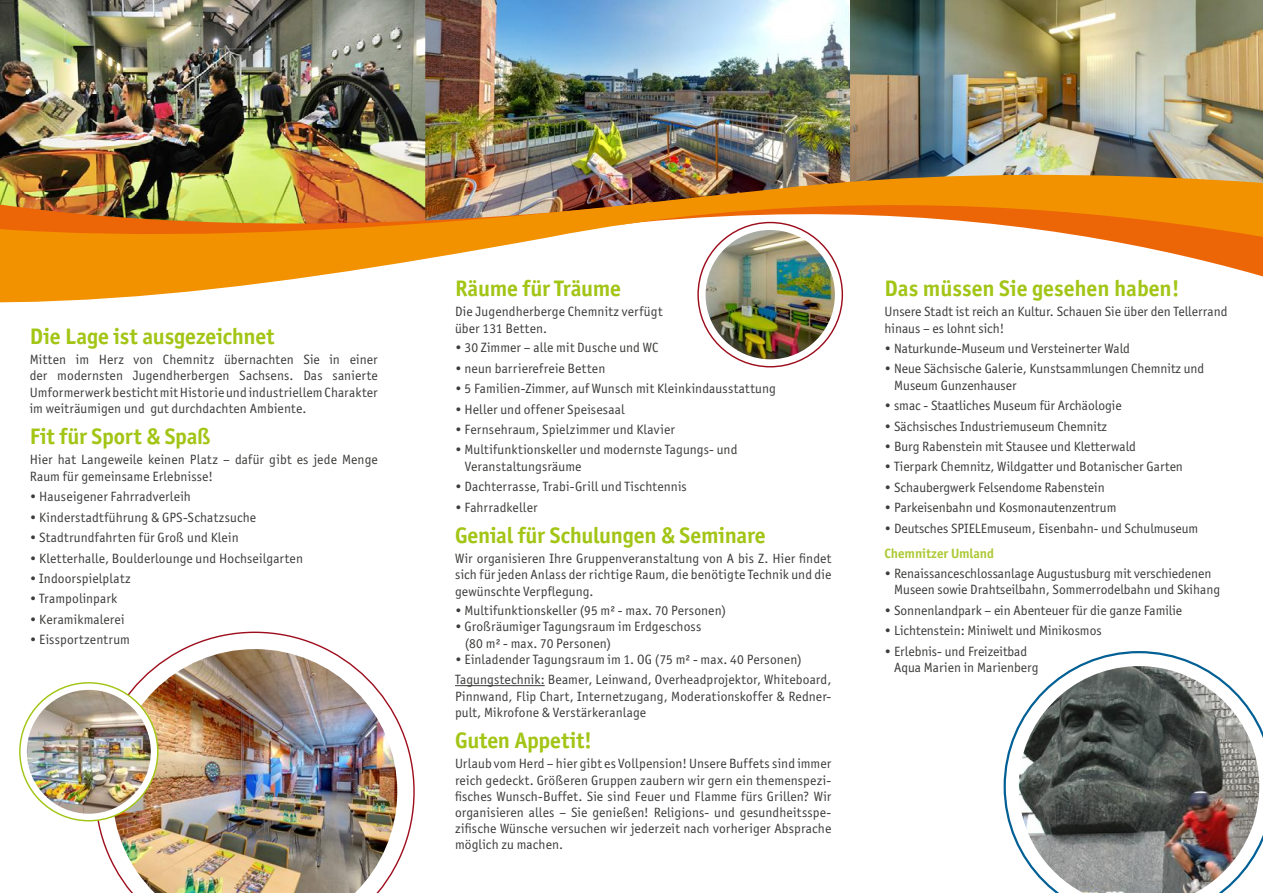
<style>
.page{position:relative;width:1263px;height:893px;background:#fff}
.page>*{position:absolute;margin:0;border:0;box-sizing:border-box;transform-origin:0 0}
.t1{font:700 22.5px "Officina Sans ITC Std";letter-spacing:-.005em;color:#a2c516}
.t2{font:13.5px/16.2px "Officina Sans ITC Std";letter-spacing:.005em;color:#3c3c3b}
.t3{font:700 13.5px "Officina Sans ITC Std";color:#adca37}
</style>
<div class="page">
<svg style="left:95px;top:632px;width:320px;height:233px"></svg>
<img style="left:112px;top:649px;width:285px;height:244px">
<svg style="left:20px;top:683px;width:138px;height:138px"></svg>
<img style="left:27px;top:690px;width:124px;height:124px;border-radius:62px">
<svg style="left:1003px;top:651px;width:260px;height:198px"></svg>
<img style="left:1019px;top:666px;width:240px;height:227px">
<hr style="left:455px;top:685px;width:90px;height:1px;background:#3c3c3b">
<img style="left:850px;top:0;width:413px;height:13px">
<img style="left:0;top:0;width:706px;height:13px">
<img style="left:0;top:13px;width:1263px;height:355px">
<h1 class="t1" style="left:30px;top:322px;width:246px">Die Lage ist ausgezeichnet</h1>
<p class="t2" style="left:30px;top:351px;width:349px;text-align:justify">Mitten im Herz von Chemnitz übernachten Sie in einer der modernsten Jugendherbergen Sachsens. Das sanierte Umformerwerk besticht mit Historie und industriellem Charakter im weiträumigen und gut durchdachten Ambiente.</p>
<h1 class="t1" style="left:30px;top:422px;width:182px">Fit für Sport &amp; Spaß</h1>
<p class="t2" style="left:30px;top:452px;width:350px">Hier hat Langeweile keinen Platz – dafür gibt es jede Menge<br>Raum für gemeinsame Erlebnisse!</p>
<p class="t2" style="left:30px;top:488px;width:163px">• Hauseigener Fahrradverleih</p>
<p class="t2" style="left:30px;top:509px;width:228px">• Kinderstadtführung &amp; GPS-Schatzsuche</p>
<p class="t2" style="left:30px;top:529px;width:210px">• Stadtrundfahrten für Groß und Klein</p>
<p class="t2" style="left:30px;top:550px;width:275px">• Kletterhalle, Boulderlounge und Hochseilgarten</p>
<p class="t2" style="left:30px;top:570px;width:102px">• Indoorspielplatz</p>
<p class="t2" style="left:30px;top:591px;width:89px">• Trampolinpark</p>
<p class="t2" style="left:30px;top:611px;width:96px">• Keramikmalerei</p>
<p class="t2" style="left:30px;top:632px;width:102px">• Eissportzentrum</p>
<h1 class="t1" style="left:455px;top:274px;width:167px">Räume für Träume</h1>
<p class="t2" style="left:455px;top:304px;width:209px">Die Jugendherberge Chemnitz verfügt über 131 Betten.</p>
<p class="t2" style="left:455px;top:339px;width:205px">• 30 Zimmer – alle mit Dusche und WC</p>
<p class="t2" style="left:455px;top:360px;width:152px">• neun barrierefreie Betten</p>
<p class="t2" style="left:455px;top:380px;width:322px">• 5 Familien-Zimmer, auf Wunsch mit Kleinkindausstattung</p>
<p class="t2" style="left:455px;top:401px;width:171px">• Heller und offener Speisesaal</p>
<p class="t2" style="left:455px;top:421px;width:221px">• Fernsehraum, Spielzimmer und Klavier</p>
<p class="t2" style="left:465px;top:442px;width:274px;text-indent:-10px">• Multifunktionskeller und modernste Tagungs- und<br>Veranstaltungsräume</p>
<p class="t2" style="left:455px;top:478px;width:233px">• Dachterrasse, Trabi-Grill und Tischtennis</p>
<p class="t2" style="left:455px;top:499px;width:84px">• Fahrradkeller</p>
<h1 class="t1" style="left:455px;top:521px;width:312px">Genial für Schulungen &amp; Seminare</h1>
<p class="t2" style="left:455px;top:550px;width:378px;text-align:justify">Wir organisieren Ihre Gruppenveranstaltung von A bis Z. Hier findet sich für jeden Anlass der richtige Raum, die benötigte Technik und die gewünschte Verpflegung.</p>
<p class="t2" style="left:455px;top:602px;width:272px">• Multifunktionskeller (95 m² - max. 70 Personen)</p>
<p class="t2" style="left:465px;top:619px;width:238px;text-indent:-10px">• Großräumiger Tagungsraum im Erdgeschoss (80 m² - max. 70 Personen)</p>
<p class="t2" style="left:455px;top:649px;width:378px;line-height:20.4px">• Einladender Tagungsraum im 1. OG (75 m² - max. 40 Personen)<br>Tagungstechnik: Beamer, Leinwand, Overheadprojektor, Whiteboard,</p>
<p class="t2" style="left:455px;top:688px;width:378px">Pinnwand, Flip Chart, Internetzugang, Moderationskoffer &amp; Redner&shy;pult, Mikrofone &amp; Verstärkeranlage</p>
<h1 class="t1" style="left:455px;top:726px;width:139px">Guten Appetit!</h1>
<p class="t2" style="left:455px;top:756px;width:378px;text-align:justify">Urlaub vom Herd – hier gibt es Vollpension! Unsere Buffets sind immer reich gedeckt. Größeren Gruppen zaubern wir gern ein themenspezi&shy;fisches Wunsch-Buffet. Sie sind Feuer und Flamme fürs Grillen? Wir organisieren alles – Sie genießen! Religions- und gesundheitsspe&shy;zifische Wünsche versuchen wir jederzeit nach vorheriger Absprache möglich zu machen.</p>
<h1 class="t1" style="left:884px;top:274px;width:297px">Das müssen Sie gesehen haben!</h1>
<p class="t2" style="left:884px;top:304px;width:344px">Unsere Stadt ist reich an Kultur. Schauen Sie über den Tellerrand hinaus – es lohnt sich!</p>
<p class="t2" style="left:884px;top:340px;width:247px">• Naturkunde-Museum und Versteinerter Wald</p>
<p class="t2" style="left:894px;top:361px;width:311px;text-indent:-10px">• Neue Sächsische Galerie, Kunstsammlungen Chemnitz und<br>Museum Gunzenhauser</p>
<p class="t2" style="left:884px;top:397px;width:239px">• smac - Staatliches Museum für Archäologie</p>
<p class="t2" style="left:884px;top:418px;width:224px">• Sächsisches Industriemuseum Chemnitz</p>
<p class="t2" style="left:884px;top:438px;width:253px">• Burg Rabenstein mit Stausee und Kletterwald</p>
<p class="t2" style="left:884px;top:459px;width:300px">• Tierpark Chemnitz, Wildgatter und Botanischer Garten</p>
<p class="t2" style="left:884px;top:479px;width:222px">• Schaubergwerk Felsendome Rabenstein</p>
<p class="t2" style="left:884px;top:500px;width:233px">• Parkeisenbahn und Kosmonautenzentrum</p>
<p class="t2" style="left:884px;top:520px;width:315px">• Deutsches SPIELEmuseum, Eisenbahn- und Schulmuseum</p>
<p class="t3" style="left:884px;top:545px;width:111px">Chemnitzer Umland</p>
<p class="t2" style="left:894px;top:565px;width:327px;text-indent:-10px">• Renaissanceschlossanlage Augustusburg mit verschiedenen<br>Museen sowie Drahtseilbahn, Sommerrodelbahn und Skihang</p>
<p class="t2" style="left:884px;top:602px;width:299px">• Sonnenlandpark – ein Abenteuer für die ganze Familie</p>
<p class="t2" style="left:884px;top:622px;width:219px">• Lichtenstein: Miniwelt und Minikosmos</p>
<p class="t2" style="left:894px;top:643px;width:146px;text-indent:-10px">• Erlebnis- und Freizeitbad<br>Aqua Marien in Marienberg</p>
</div>
